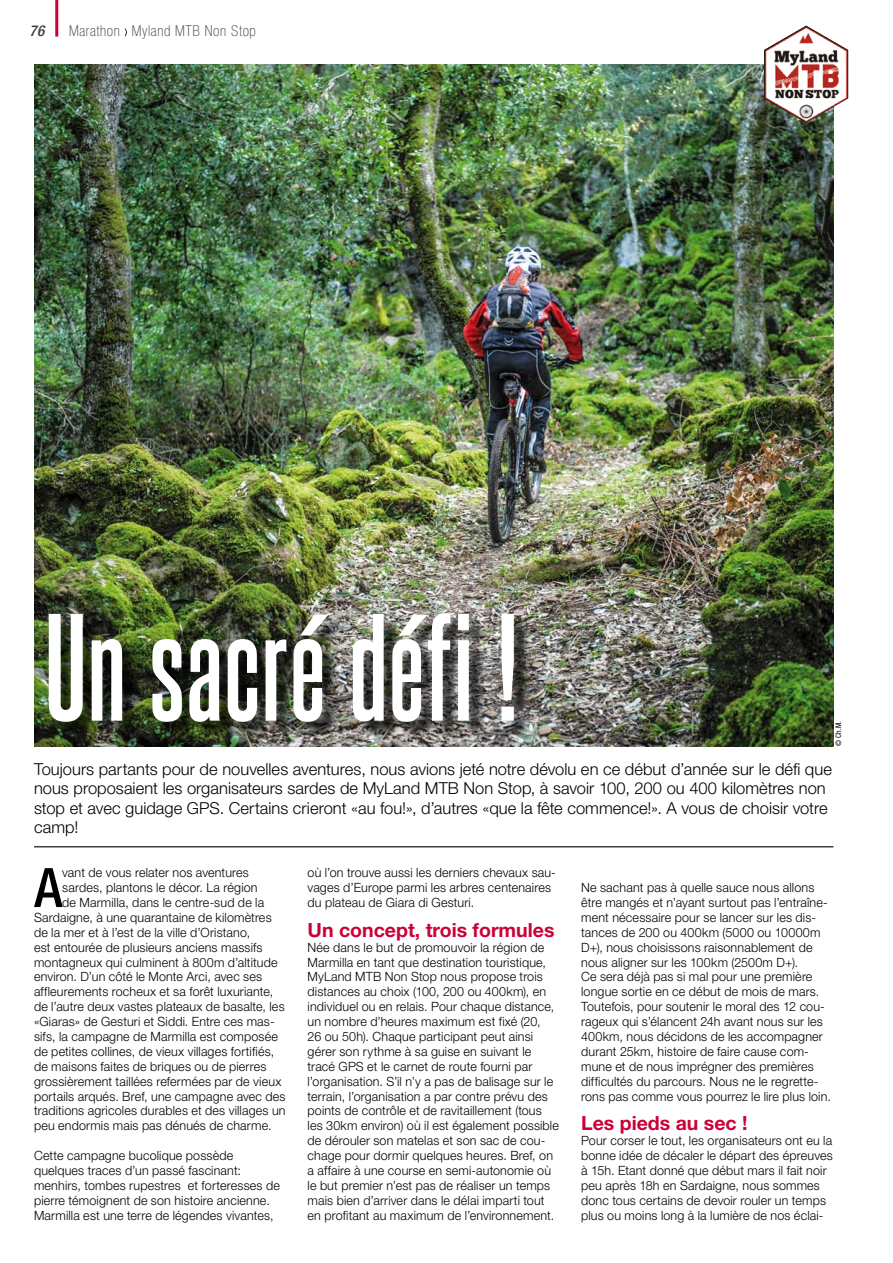
<style>
.page{position:relative;width:893px;height:1263px;background:#fff}
.page>*{position:absolute;margin:0;border:0;box-sizing:border-box;transform-origin:0 0}
.Titre_2012{font:700 129.75px "Steelfish Rg";letter-spacing:.005em;color:#fff}
.texte___Lettrine_201{font:500 condensed 54.45px "Helvetica Neue LT Std";color:#000}
.Intertitre_2012{font:700 19.5px "Helvetica Neue LT Std";color:#cb0037}
.Chapeau_2012{font:300 16.5px/19.5px "Helvetica Neue LT Std";color:#000}
.t1{font:100 condensed 15px "Helvetica Neue LT Std";letter-spacing:.04em;color:#3e3d40}
.t2{font:italic 500 condensed 15px "Helvetica Neue LT Std";color:#3e3d40}
.texte_2012{font:300 12.75px/14.9px "Helvetica Neue LT Std";letter-spacing:.015em;color:#000}
.texte___Lettrine_201-2{font:300 12.75px "Helvetica Neue LT Std";letter-spacing:.015em;color:#000}
.copyright_2012{font:condensed 7.65px "Helvetica Neue LT Std";color:#000}
</style>
<div class="page">
<svg style="left:125px;top:28px;width:2px;height:8px"></svg>
<hr style="left:55px;top:0;width:3px;height:37px;background:#cb0037">
<img style="left:34px;top:64px;width:799px;height:682px">
<div style="left:51px;top:616px;width:482px;height:124px;background:#000;opacity:.75"></div>
<hr style="left:34px;top:846px;width:799px;height:1px;background:#000">
<img style="left:764px;top:25px;width:84px;height:98px">
<p class="t2" style="left:29px;top:22px;width:16px">76</p>
<p class="t1" style="left:69px;top:23px;width:188px">Marathon Myland MTB Non Stop</p>
<p class="Titre_2012" style="left:44px;top:588px;width:476px">Un sacré défi !</p>
<p class="copyright_2012" style="left:834px;top:746px;width:27px;rotate:-90deg">© Ch.M.</p>
<p class="Chapeau_2012" style="left:34px;top:759px;width:799px">Toujours partants pour de nouvelles aventures, nous avions jeté notre dévolu en ce début d’année sur le défi que nous proposaient les organisateurs sardes de MyLand MTB Non Stop, à savoir 100, 200 ou 400 kilomètres non stop et avec guidage GPS. Certains crieront «au fou!», d’autres «que la fête commence!». A vous de choisir votre camp!</p>
<p class="texte___Lettrine_201" style="left:34px;top:855px;width:29px">A</p>
<p class="texte___Lettrine_201-2" style="left:62px;top:865px;width:188px">vant de vous relater nos aventures</p>
<p class="texte_2012" style="left:308px;top:865px;width:250px">où l’on trouve aussi les derniers chevaux sau&shy;vages d’Europe parmi les arbres centenaires du plateau de Giara di Gesturi.</p>
<p class="Intertitre_2012" style="left:308px;top:918px;width:248px">Un concept, trois formules</p>
<p class="texte_2012" style="left:308px;top:939px;width:253px">Née dans le but de promouvoir la région de Marmilla en tant que destination touristique, MyLand MTB Non Stop nous propose trois distances au choix (100, 200 ou 400km), en individuel ou en relais. Pour chaque distance, un nombre d’heures maximum est fixé (20,<br>26 ou 50h). Chaque participant peut ainsi gérer son rythme à sa guise en suivant le tracé GPS et le carnet de route fourni par l’organisation. S’il n’y a pas de balisage sur le terrain, l’organisation a par contre prévu des points de contrôle et de ravitaillement (tous les 30km environ) où il est également possible de dérouler son matelas et son sac de cou&shy;chage pour dormir quelques heures. Bref, on a affaire à une course en semi-autonomie où le but premier n’est pas de réaliser un temps mais bien d’arriver dans le délai imparti tout en profitant au maximum de l’environnement.</p>
<p class="texte___Lettrine_201-2" style="left:62px;top:880px;width:197px">sardes, plantons le décor. La région</p>
<p class="texte___Lettrine_201-2" style="left:62px;top:895px;width:204px">de Marmilla, dans le centre-sud de la</p>
<p class="texte___Lettrine_201-2" style="left:34px;top:909px;width:239px">Sardaigne, à une quarantaine de kilomètres</p>
<p class="texte___Lettrine_201-2" style="left:34px;top:924px;width:218px">de la mer et à l’est de la ville d’Oristano,</p>
<p class="texte___Lettrine_201-2" style="left:34px;top:939px;width:230px">est entourée de plusieurs anciens massifs</p>
<p class="texte___Lettrine_201-2" style="left:34px;top:954px;width:245px">montagneux qui culminent à 800m d’altitude</p>
<p class="texte___Lettrine_201-2" style="left:34px;top:969px;width:230px">environ. D’un côté le Monte Arci, avec ses</p>
<p class="texte___Lettrine_201-2" style="left:34px;top:984px;width:241px">affleurements rocheux et sa forêt luxuriante,</p>
<p class="texte___Lettrine_201-2" style="left:34px;top:999px;width:252px">de l’autre deux vastes plateaux de basalte, les</p>
<p class="texte___Lettrine_201-2" style="left:34px;top:1014px;width:242px">«Giaras» de Gesturi et Siddi. Entre ces mas-</p>
<p class="texte___Lettrine_201-2" style="left:34px;top:1029px;width:245px">sifs, la campagne de Marmilla est composée</p>
<p class="texte___Lettrine_201-2" style="left:34px;top:1043px;width:242px">de petites collines, de vieux villages fortifiés,</p>
<p class="texte___Lettrine_201-2" style="left:34px;top:1058px;width:234px">de maisons faites de briques ou de pierres</p>
<p class="texte___Lettrine_201-2" style="left:34px;top:1073px;width:249px">grossièrement taillées refermées par de vieux</p>
<p class="texte___Lettrine_201-2" style="left:34px;top:1088px;width:253px">portails arqués. Bref, une campagne avec des</p>
<p class="texte___Lettrine_201-2" style="left:34px;top:1103px;width:253px">traditions agricoles durables et des villages un</p>
<p class="texte___Lettrine_201-2" style="left:34px;top:1118px;width:239px">peu endormis mais pas dénués de charme.</p>
<p class="texte_2012" style="left:34px;top:1148px;width:247px">Cette campagne bucolique possède quelques traces d’un passé fascinant: menhirs, tombes rupestres et forteresses de pierre témoignent de son histoire ancienne.<br>Marmilla est une terre de légendes vivantes,</p>
<p class="texte_2012" style="left:581px;top:880px;width:251px">Ne sachant pas à quelle sauce nous allons être mangés et n’ayant surtout pas l’entraîne&shy;ment nécessaire pour se lancer sur les dis&shy;tances de 200 ou 400km (5000 ou 10000m D+), nous choisissons raisonnablement de nous aligner sur les 100km (2500m D+).<br>Ce sera déjà pas si mal pour une première longue sortie en ce début de mois de mars.<br>Toutefois, pour soutenir le moral des 12 cou&shy;rageux qui s’élancent 24h avant nous sur les 400km, nous décidons de les accompagner durant 25km, histoire de faire cause com&shy;mune et de nous imprégner des premières difficultés du parcours. Nous ne le regrette&shy;rons pas comme vous pourrez le lire plus loin.</p>
<p class="Intertitre_2012" style="left:581px;top:1111px;width:168px">Les pieds au sec !</p>
<p class="texte_2012" style="left:581px;top:1133px;width:253px">Pour corser le tout, les organisateurs ont eu la bonne idée de décaler le départ des épreuves à 15h. Etant donné que début mars il fait noir peu après 18h en Sardaigne, nous sommes donc tous certains de devoir rouler un temps plus ou moins long à la lumière de nos éclai-</p>
</div>
